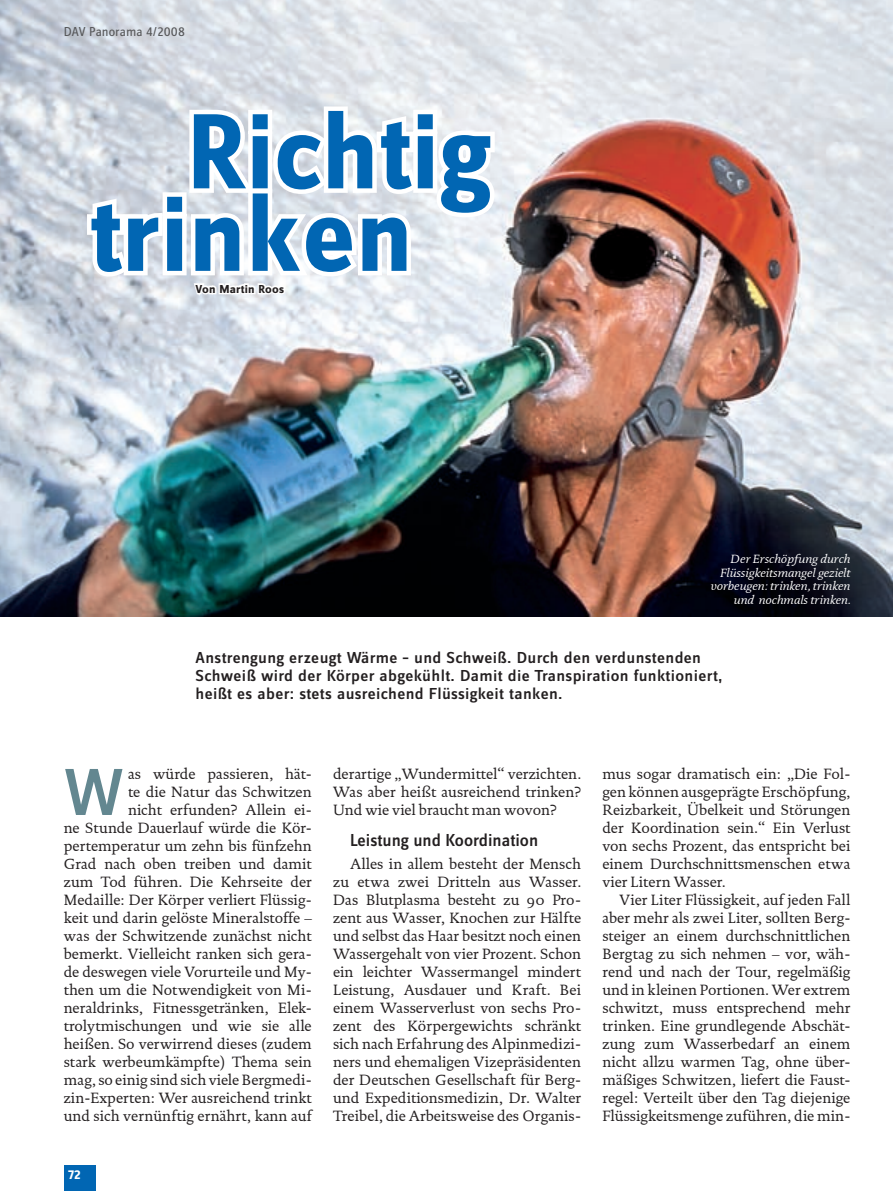
<style>
.page{position:relative;width:893px;height:1191px;background:#fff}
.page>*{position:absolute;margin:0;border:0;box-sizing:border-box;transform-origin:0 0}
.t1{font:700 111px/82.5px "Zine Sans Dis";color:#0166b3}
.t2{font:500 69px "Zine Sans Dis";color:#638790}
.t3{font:500 18px "Zine Sans Dis";color:#231f20}
.t4{font:500 16.5px/18px "Zine Sans Dis";letter-spacing:.02em;color:#231f20;scale:1.05 1}
.t5{font:15px/18px "DTL Documenta ST";color:#231f20;text-align:justify}
.t6{font:13.5px "Zine Sans Dis";color:#57585a}
.t7{font:700 13.5px "Zine Sans Dis";color:#fff}
.t8{font:italic 12px/13.5px "DTL Documenta ST";color:#fff;text-align:right}
.t9{font:700 12px "Zine Sans Dis";letter-spacing:.02em;color:#231f20;scale:1.05 1}
</style>
<div class="page">
<img style="left:0;top:0;width:893px;height:617px">
<svg style="left:83px;top:102px;width:416px;height:200px"></svg>
<div style="left:64px;top:1165px;width:32px;height:26px;background:#0166b3"></div>
<p class="t6" style="left:64px;top:25px;width:123px">DAV Panorama 4/2008</p>
<h1 class="t1" style="left:89px;top:117px;width:403px;text-indent:98px">Richtig trinken</h1>
<p class="t9" style="left:196px;top:282px;width:86px">Von Martin Roos</p>
<p class="t8" style="left:711px;top:552px;width:141px">Der Erschöpfung durch<br>Flüssigkeitsmangel gezielt vorbeugen: trinken, trinken und nochmals trinken.</p>
<p class="t4" style="left:196px;top:649px;width:503px">Anstrengung erzeugt Wärme – und Schweiß. Durch den verdunstenden<br>Schweiß wird der Körper abgekühlt. Damit die Transpiration funktioniert, heißt es aber: stets ausreichend Flüssigkeit tanken.</p>
<p class="t5" style="left:64px;top:765px;width:250px;text-align:right">as würde passieren, hät-<br>te die Natur das Schwitzen<br>nicht erfunden? Allein ei-<br>ne Stunde Dauerlauf würde die Kör&shy;pertemperatur um zehn bis fünfzehn Grad nach oben treiben und damit zum Tod führen. Die Kehrseite der Medaille: Der Körper verliert Flüssig&shy;keit und darin gelöste Mineralstoffe – was der Schwitzende zunächst nicht bemerkt. Vielleicht ranken sich gera&shy;de deswegen viele Vorurteile und My&shy;then um die Notwendigkeit von Mi&shy;neraldrinks, Fitnessgetränken, Elek&shy;trolytmischungen und wie sie alle heißen. So verwirrend dieses (zudem stark werbeumkämpfte) Thema sein mag, so einig sind sich viele Bergmedi&shy;zin-Experten: Wer ausreichend trinkt und sich vernünftig ernährt, kann auf</p>
<p class="t5" style="left:333px;top:765px;width:250px">derartige „Wundermittel“ verzichten.<br>Was aber heißt ausreichend trinken?<br>Und wie viel braucht man wovon?</p>
<h2 class="t2" style="left:64px;top:755px;width:62px">W</h2>
<p class="t3" style="left:350px;top:831px;width:190px">Leistung und Koordination</p>
<p class="t5" style="left:333px;top:855px;width:250px;text-indent:17px">Alles in allem besteht der Mensch zu etwa zwei Dritteln aus Wasser.<br>Das Blutplasma besteht zu 90 Pro&shy;zent aus Wasser, Knochen zur Hälfte und selbst das Haar besitzt noch einen Wassergehalt von vier Prozent. Schon ein leichter Wassermangel mindert Leistung, Ausdauer und Kraft. Bei einem Wasserverlust von sechs Pro&shy;zent des Körpergewichts schränkt sich nach Erfahrung des Alpinmedizi&shy;ners und ehemaligen Vizepräsidenten der Deutschen Gesellschaft für Berg&shy;und Expeditionsmedizin, Dr. Walter Treibel, die Arbeitsweise des Organis-</p>
<p class="t7" style="left:68px;top:1167px;width:14px">72</p>
<p class="t5" style="left:602px;top:765px;width:250px">mus sogar dramatisch ein: „Die Fol&shy;gen können ausgeprägte Erschöpfung, Reizbarkeit, Übelkeit und Störungen der Koordination sein.“ Ein Verlust von sechs Prozent, das entspricht bei einem Durchschnittsmenschen etwa vier Litern Wasser.</p>
<p class="t5" style="left:602px;top:891px;width:250px;text-indent:17px">Vier Liter Flüssigkeit, auf jeden Fall aber mehr als zwei Liter, sollten Berg&shy;steiger an einem durchschnittlichen Bergtag zu sich nehmen – vor, wäh&shy;rend und nach der Tour, regelmäßig und in kleinen Portionen. Wer extrem schwitzt, muss entsprechend mehr trinken. Eine grundlegende Abschät&shy;zung zum Wasserbedarf an einem nicht allzu warmen Tag, ohne über&shy;mäßiges Schwitzen, liefert die Faust&shy;regel: Verteilt über den Tag diejenige Flüssigkeitsmenge zuführen, die min-</p>
</div>
